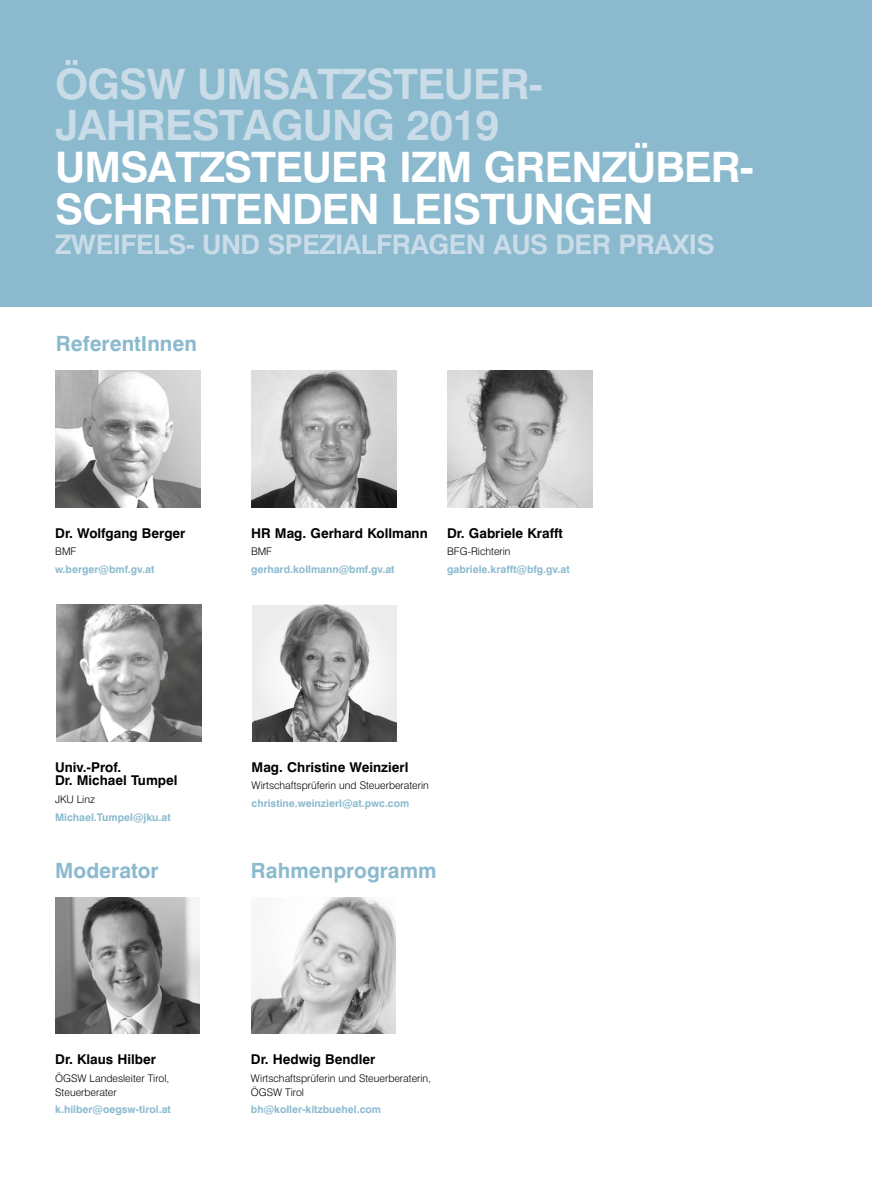
<style>
.page{position:relative;width:872px;height:1191px;background:#fff}
.page>*{position:absolute;margin:0;border:0;box-sizing:border-box;transform-origin:0 0}
.t1{font:700 42px/42px "Swiss 721 BT";letter-spacing:-.02em;color:#fff}
.t2{font:700 42px/40.5px "Swiss 721 BT";letter-spacing:-.02em;color:#c9dce8}
.t3{font:700 27px "Swiss 721 BT";letter-spacing:-.02em;color:#c9dce8}
.t4{font:700 21px "Swiss 721 BT";color:#8bbacf}
.t5{font:700 13.5px/13.5px "Swiss 721 BT";color:#000}
.t6{font:700 10.5px "Swiss 721 BT";color:#8bbacf}
.t7{font:300 10.5px/13.5px "Swiss 721 BT";color:#000}
</style>
<div class="page">
<div style="left:0;top:0;width:872px;height:306px;background:#8bbacf"></div>
<img style="left:56px;top:370px;width:144px;height:137px">
<img style="left:56px;top:604px;width:145px;height:137px">
<img style="left:252px;top:370px;width:144px;height:137px">
<img style="left:448px;top:370px;width:144px;height:137px">
<img style="left:55px;top:897px;width:145px;height:137px">
<img style="left:251px;top:897px;width:145px;height:136px">
<svg style="left:252px;top:604px;width:145px;height:137px"></svg>
<h1 class="t2" style="left:55px;top:63px;width:489px">ÖGSW UMSATZSTEUER-<br>JAHRESTAGUNG 2019</h1>
<h1 class="t1" style="left:55px;top:145px;width:700px">UMSATZSTEUER IZM GRENZÜBER-<br>SCHREITENDEN LEISTUNGEN</h1>
<h2 class="t3" style="left:55px;top:227px;width:661px">ZWEIFELS- UND SPEZIALFRAGEN AUS DER PRAXIS</h2>
<h3 class="t4" style="left:56px;top:331px;width:143px">ReferentInnen</h3>
<p class="t5" style="left:55px;top:526px;width:132px">Dr. Wolfgang Berger</p>
<p class="t7" style="left:55px;top:545px;width:23px">BMF</p>
<p class="t6" style="left:55px;top:563px;width:101px">w.berger@bmf.gv.at</p>
<p class="t5" style="left:251px;top:526px;width:178px">HR Mag. Gerhard Kollmann</p>
<p class="t7" style="left:251px;top:545px;width:23px">BMF</p>
<p class="t6" style="left:251px;top:563px;width:145px">gerhard.kollmann@bmf.gv.at</p>
<p class="t5" style="left:447px;top:526px;width:117px">Dr. Gabriele Krafft</p>
<p class="t7" style="left:447px;top:545px;width:65px">BFG-Richterin</p>
<p class="t6" style="left:447px;top:563px;width:124px">gabriele.krafft@bfg.gv.at</p>
<p class="t5" style="left:55px;top:760px;width:124px">Univ.-Prof.<br>Dr. Michael Tumpel</p>
<p class="t7" style="left:55px;top:792px;width:41px">JKU Linz</p>
<p class="t6" style="left:55px;top:810px;width:117px">Michael.Tumpel@jku.at</p>
<p class="t5" style="left:252px;top:760px;width:158px">Mag. Christine Weinzierl</p>
<p class="t7" style="left:252px;top:779px;width:179px">Wirtschaftsprüferin und Steuerberaterin</p>
<p class="t6" style="left:252px;top:797px;width:159px">christine.weinzierl@at.pwc.com</p>
<h3 class="t4" style="left:55px;top:857px;width:105px">Moderator</h3>
<h3 class="t4" style="left:251px;top:857px;width:187px">Rahmenprogramm</h3>
<p class="t5" style="left:55px;top:1052px;width:102px">Dr. Klaus Hilber</p>
<p class="t7" style="left:55px;top:1071px;width:116px">ÖGSW Landesleiter Tirol,<br>Steuerberater</p>
<p class="t6" style="left:55px;top:1103px;width:117px">k.hilber@oegsw-tirol.at</p>
<p class="t5" style="left:251px;top:1052px;width:126px">Dr. Hedwig Bendler</p>
<p class="t7" style="left:251px;top:1071px;width:182px">Wirtschaftsprüferin und Steuerberaterin,<br>ÖGSW Tirol</p>
<p class="t6" style="left:251px;top:1103px;width:132px">bh@koller-kitzbuehel.com</p>
</div>
